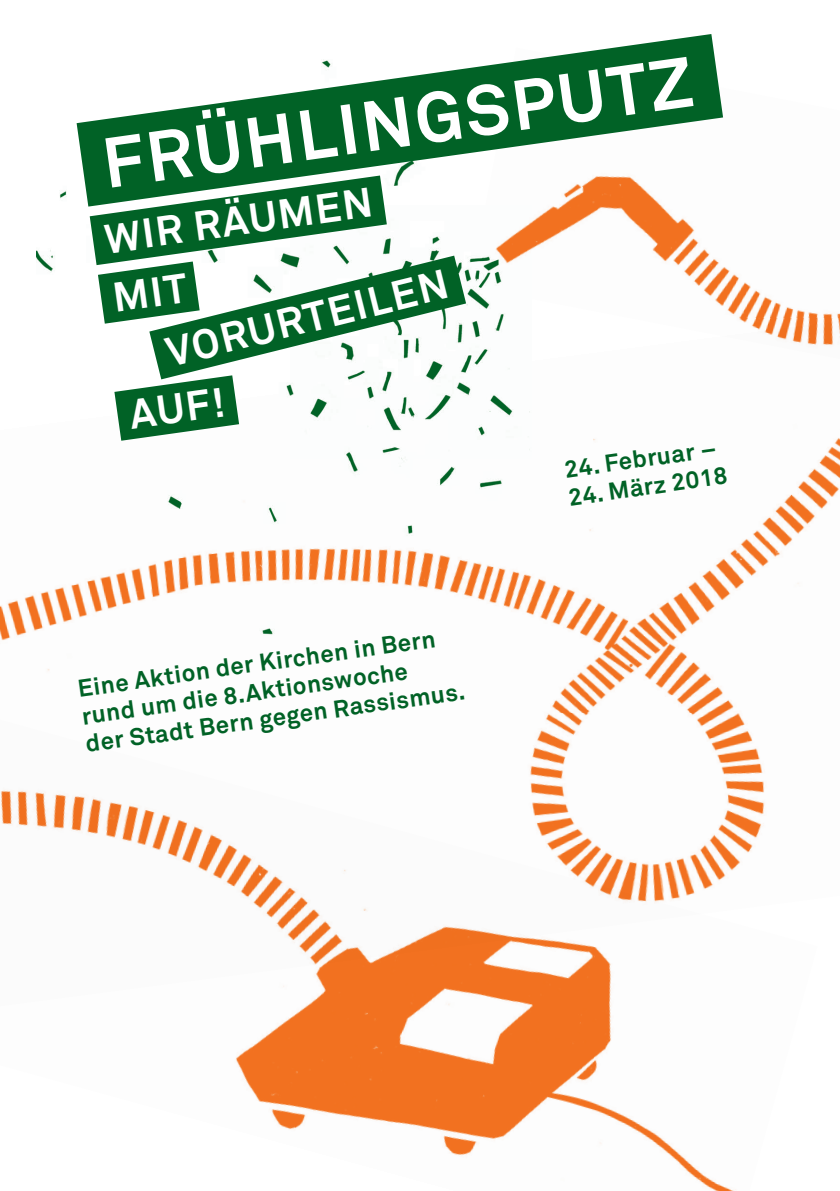
<style>
.page{position:relative;width:840px;height:1191px;background:#fff}
.page>*{position:absolute;margin:0;border:0;box-sizing:border-box;transform-origin:0 0}
.t1{font:700 70px "Akkurat Pro";color:#fff}
.t2{font:700 41px "Akkurat Pro";color:#fff}
.kirchgemeinden{font:700 24px/28px "Akkurat Pro";color:#016226}
</style>
<div class="page">
<img style="left:531px;top:110px;width:308px;height:209px">
<img style="left:0;top:319px;width:839px;height:394px">
<img style="left:0;top:713px;width:765px;height:478px">
<img style="left:37px;top:123px;width:494px;height:515px">
<svg style="left:77px;top:34px;width:645px;height:173px"></svg>
<svg style="left:98px;top:49px;width:615px;height:150px;fill:#016226"></svg>
<svg style="left:90px;top:175px;width:376px;height:266px"></svg>
<p class="t1" style="left:97px;top:121px;width:596px;rotate:-8deg">FRÜHLINGSPUTZ</p>
<p class="t2" style="left:101px;top:214px;width:271px;rotate:-8deg">WIR RÄUMEN</p>
<p class="t2" style="left:161px;top:328px;width:290px;rotate:-14deg">VORURTEILEN</p>
<p class="t2" style="left:126px;top:390px;width:97px;rotate:-8deg">AUF!</p>
<p class="kirchgemeinden" style="left:76px;top:674px;width:384px;rotate:-8deg">Eine Aktion der Kirchen in Bern rund um die 8.Aktionswoche<br>der Stadt Bern gegen Rassismus.</p>
<p class="kirchgemeinden" style="left:562px;top:455px;width:154px;rotate:-8deg">24. Februar –</p>
<p class="kirchgemeinden" style="left:566px;top:483px;width:161px;rotate:-8deg">24. März 2018</p>
</div>
